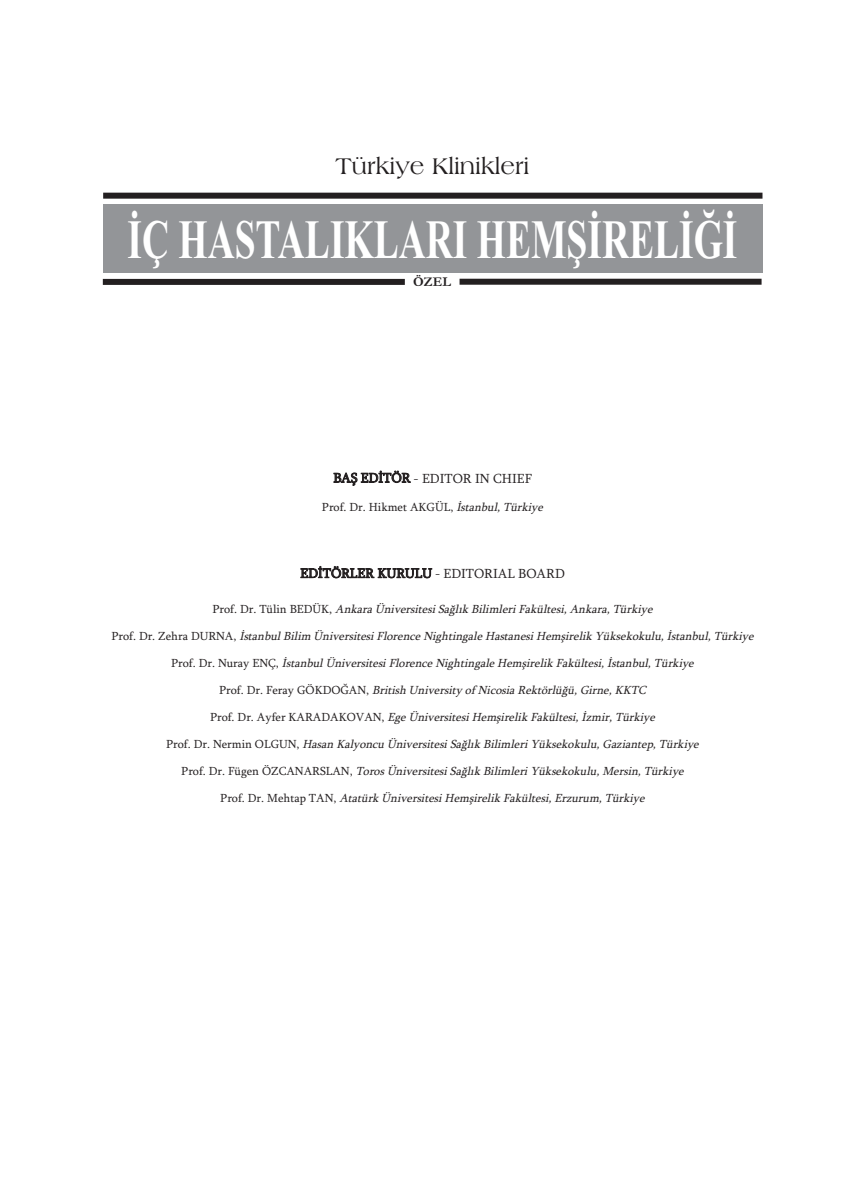
<style>
.page{position:relative;width:865px;height:1197px;background:#fff}
.page>*{position:absolute;margin:0;border:0;box-sizing:border-box;transform-origin:0 0}
.t1{font:700 55.35px "Times New Roman";color:#fff;scale:.68 1}
.t2{font:24px "Americana BT Roman";color:#231f20}
.t3{font:13.5px "Sylfaen";color:#231f20}
.t4{font:700 13.5px "Garamond";color:#231f20}
.t5{font:italic 12px "Sylfaen";color:#231f20}
.t6{font:12px "Sylfaen";color:#231f20}
.s1{font-style:italic}
.s2{font-style:normal}
</style>
<div class="page">
<div style="left:103px;top:204px;width:659px;height:68px;background:#939598"></div>
<div style="left:103px;top:193px;width:659px;height:6px;background:#231f20"></div>
<div style="left:103px;top:279px;width:302px;height:6px;background:#231f20"></div>
<div style="left:459px;top:279px;width:302px;height:6px;background:#231f20"></div>
<h2 class="t2" style="left:335px;top:152px;width:195px">Türkiye Klinikleri</h2>
<h1 class="t1" style="left:127px;top:207px;width:898px">İÇ HASTALIKLARI HEMŞİRELİĞİ</h1>
<p class="t4" style="left:413px;top:274px;width:39px">ÖZEL</p>
<p class="t3" style="left:333px;top:470px;width:200px">BAŞ EDİTÖR - EDITOR IN CHIEF</p>
<p class="t6" style="left:322px;top:499px;width:226px">Prof. Dr. Hikmet AKGÜL, <span class="s1">İstanbul,Türkiye</span></p>
<p class="t3" style="left:300px;top:565px;width:266px">EDİTÖRLER KURULU - EDITORIAL BOARD</p>
<p class="t5" style="left:212px;top:602px;width:445px"><span class="s2">P r o f . D r . T ü l i n B E D Ü K ,</span> Ankara Üniversitesi Sağlık Bilimleri Fakültesi, Ankara, Türkiye</p>
<p class="t5" style="left:111px;top:629px;width:647px"><span class="s2">P r o f . D r . Z e h r a D U R N A ,</span> İstanbul Bilim Üniversitesi Florence Nightingale Hastanesi Hemşirelik Yüksekokulu, İstanbul, Türkiye</p>
<p class="t5" style="left:171px;top:656px;width:527px"><span class="s2">P r o f . D r . N u r a y E N Ç ,</span> İstanbul Üniversitesi Florence Nightingale Hemşirelik Fakültesi, İstanbul, Türkiye</p>
<p class="t5" style="left:219px;top:683px;width:431px"><span class="s2">P r o f . D r . F e r a y G Ö K D O Ğ A N ,</span> British University of Nicosia Rektörlüğü, Girne, KKTC</p>
<p class="t5" style="left:210px;top:710px;width:450px"><span class="s2">P r o f . D r . A y fe r K A R A D A K O V A N ,</span> Ege Üniversitesi Hemşirelik Fakültesi, İzmir, Türkiye</p>
<p class="t5" style="left:166px;top:737px;width:537px"><span class="s2">P r o f . D r . N e r m i n O L G U N ,</span> Hasan Kalyoncu Üniversitesi Sağlık Bilimleri Yüksekokulu, Gaziantep, Türkiye</p>
<p class="t5" style="left:181px;top:764px;width:507px"><span class="s2">P r o f . D r . F ü g e n Ö Z C A N A R S L A N ,</span> Toros Üniversitesi Sağlık Bilimleri Yüksekokulu, Mersin, Türkiye</p>
<p class="t5" style="left:220px;top:791px;width:429px"><span class="s2">P r o f . D r . M e h t a p T A N ,</span> Atatürk Üniversitesi Hemşirelik Fakültesi, Erzurum, Türkiye</p>
</div>
